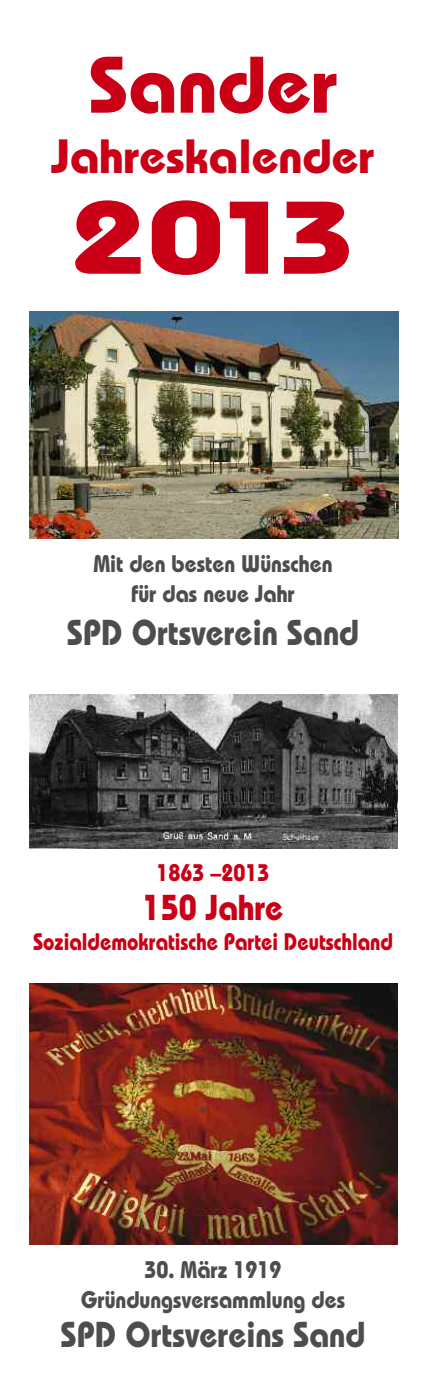
<style>
.page{position:relative;width:426px;height:1375px;background:#fff}
.page>*{position:absolute;margin:0;border:0;box-sizing:border-box;transform-origin:0 0}
.t1{font:700 103px "Bauhaus";color:#ca0016;scale:1.35 1}
.t2{font:700 80px "Bauhaus";color:#ca0016}
.t3{font:700 48px "Bauhaus";color:#ca0016}
.t4{font:700 36px "Bauhaus";color:#4d4d4d;scale:.9 1}
.t5{font:700 36px "Bauhaus";color:#ca0016;scale:.9 1}
.t6{font:700 24px/30px "Bauhaus";color:#4d4d4d;text-align:center;scale:.9 1}
.t7{font:700 24px "Bauhaus";color:#ca0016;scale:.85 1}
.t8{font:700 24px "Bauhaus";color:#ca0016;scale:.9 1}
</style>
<div class="page">
<img style="left:29px;top:312px;width:369px;height:227px">
<img style="left:29px;top:694px;width:368px;height:154px">
<img style="left:30px;top:984px;width:367px;height:260px">
<h2 class="t2" style="left:88px;top:57px;width:250px">Sander</h2>
<h3 class="t3" style="left:51px;top:139px;width:324px">Jahreskalender</h3>
<h1 class="t1" style="left:70px;top:202px;width:213px">2013</h1>
<p class="t6" style="left:93px;top:552px;width:267px">Mit den besten Wünschen für das neue Jahr</p>
<h3 class="t4" style="left:67px;top:620px;width:325px">SPD Ortsverein Sand</h3>
<p class="t8" style="left:156px;top:865px;width:127px">1863 –2013</p>
<h3 class="t5" style="left:142px;top:895px;width:158px">150 Jahre</h3>
<p class="t7" style="left:33px;top:933px;width:424px">Sozialdemokratische Partei Deutschland</p>
<p class="t6" style="left:81px;top:1257px;width:295px">30. März 1919<br>Gründungsversammlung des</p>
<h3 class="t4" style="left:61px;top:1321px;width:339px">SPD Ortsvereins Sand</h3>
</div>
